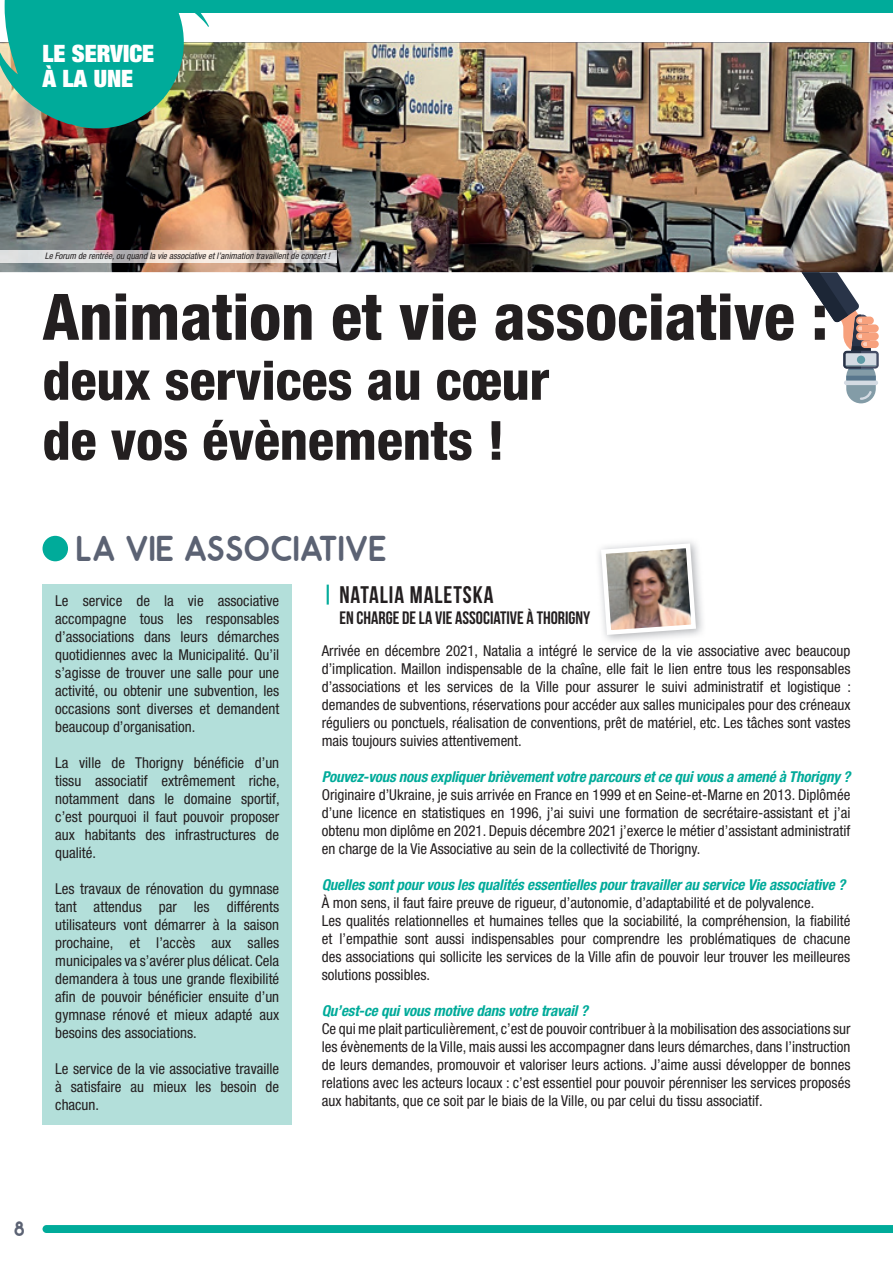
<style>
.page{position:relative;width:893px;height:1263px;background:#fff}
.page>*{position:absolute;margin:0;border:0;box-sizing:border-box;transform-origin:0 0}
.t1{font:800 condensed 64.05px "Helvetica Neue LT Std";color:#231f20}
.t2{font:800 condensed 54px/60px "Helvetica Neue LT Std";color:#231f20}
.t3{font:700 36px "Odin";color:#5b6273}
.t4{font:700 24px "Bebas Neue";letter-spacing:.04em;color:#231f20}
.t5{font:900 condensed 24px/25.5px "Helvetica Neue LT Std";color:#fff}
.t6{font:700 21px "Odin";color:#5b6273}
.t7{font:700 18px "Bebas Neue";color:#231f20}
.t8{font:condensed 15px/18px "Helvetica Neue LT Std";color:#231f20;text-align:justify}
.t9{font:italic 700 condensed 15px "Helvetica Neue LT Std";letter-spacing:-.01em;color:#00ab9a}
.t10{font:italic condensed 9px "Helvetica Neue LT Std";color:#231f20}
.s1{color:#00ab9a}
</style>
<div class="page">
<div style="left:43px;top:585px;width:249px;height:540px;background:#b3dfda"></div>
<div style="left:55px;top:0;width:838px;height:12px;background:#00ab9a"></div>
<img style="left:0;top:43px;width:893px;height:229px">
<img style="left:0;top:0;width:232px;height:135px">
<svg style="left:43px;top:1225px;width:850px;height:8px;background:#01ab9a"></svg>
<div style="left:43px;top:536px;width:25px;height:25px;background:#00ab9a;border-radius:50%"></div>
<div style="left:844px;top:380px;width:34px;height:5px;background:#d4dbe3;border-radius:2px"></div>
<svg style="left:843px;top:351px;width:36px;height:18px"></svg>
<div style="left:856px;top:324px;width:23px;height:8px;background:#f7a17d;border-radius:4px"></div>
<div style="left:856px;top:332px;width:23px;height:8px;background:#f7a17d;border-radius:4px"></div>
<svg style="left:861px;top:340px;width:18px;height:8px"></svg>
<svg style="left:788px;top:272px;width:88px;height:132px"></svg>
<img style="left:599px;top:541px;width:99px;height:96px">
<img style="left:0;top:250px;width:337px;height:12px">
<h3 class="t5" style="left:43px;top:40px;width:113px">LE SERVICE<br>À LA UNE</h3>
<p class="t10" style="left:45px;top:250px;width:287px">Le Forum de rentrée, ou quand la vie associative et l’animation travaillent de concert !</p>
<h1 class="t1" style="left:43px;top:277px;width:787px">Animation et vie associative :</h1>
<h2 class="t2" style="left:43px;top:350px;width:509px">deux services au cœur de vos évènements !</h2>
<h3 class="t3" style="left:76px;top:528px;width:313px">LA VIE ASSOCIATIVE</h3>
<h3 class="t4" style="left:322px;top:581px;width:173px"><span class="s1">|</span> NATALIA MALETSKA</h3>
<p class="t7" style="left:339px;top:608px;width:253px">EN CHARGE DE LA VIE ASSOCIATIVE À THORIGNY</p>
<p class="t8" style="left:322px;top:642px;width:531px">Arrivée en décembre 2021, Natalia a intégré le service de la vie associative avec beaucoup d’implication. Maillon indispensable de la chaîne, elle fait le lien entre tous les responsables d’associations et les services de la Ville pour assurer le suivi administratif et logistique : demandes de subventions, réservations pour accéder aux salles municipales pour des créneaux réguliers ou ponctuels, réalisation de conventions, prêt de matériel, etc. Les tâches sont vastes mais toujours suivies attentivement.</p>
<p class="t9" style="left:322px;top:768px;width:530px">Pouvez-vous nous expliquer brièvement votre parcours et ce qui vous a amené à Thorigny ?</p>
<p class="t8" style="left:322px;top:786px;width:530px">Originaire d’Ukraine, je suis arrivée en France en 1999 et en Seine-et-Marne en 2013. Diplômée d’une licence en statistiques en 1996, j’ai suivi une formation de secrétaire-assistant et j’ai obtenu mon diplôme en 2021. Depuis décembre 2021 j’exerce le métier d’assistant administratif en charge de la Vie Associative au sein de la collectivité de Thorigny.</p>
<p class="t9" style="left:322px;top:876px;width:525px">Quelles sont pour vous les qualités essentielles pour travailler au service Vie associative ?</p>
<p class="t8" style="left:322px;top:894px;width:530px;text-align:left">À mon sens, il faut faire preuve de rigueur, d’autonomie, d’adaptabilité et de polyvalence.<br>Les qualités relationnelles et humaines telles que la sociabilité, la compréhension, la fiabilité et l’empathie sont aussi indispensables pour comprendre les problématiques de chacune des associations qui sollicite les services de la Ville afin de pouvoir leur trouver les meilleures solutions possibles.</p>
<p class="t9" style="left:322px;top:1002px;width:268px">Qu’est-ce qui vous motive dans votre travail ?</p>
<p class="t8" style="left:322px;top:1020px;width:530px">Ce qui me plait particulièrement, c’est de pouvoir contribuer à la mobilisation des associations sur les évènements de la Ville, mais aussi les accompagner dans leurs démarches, dans l’instruction de leurs demandes, promouvoir et valoriser leurs actions. J’aime aussi développer de bonnes relations avec les acteurs locaux : c’est essentiel pour pouvoir pérenniser les services proposés aux habitants, que ce soit par le biais de la Ville, ou par celui du tissu associatif.</p>
<p class="t8" style="left:55px;top:592px;width:225px">Le service de la vie associative accompagne tous les responsables d’associations dans leurs démarches quotidiennes avec la Municipalité. Qu’il s’agisse de trouver une salle pour une activité, ou obtenir une subvention, les occasions sont diverses et demandent beaucoup d’organisation.</p>
<p class="t8" style="left:55px;top:754px;width:226px">La ville de Thorigny bénéficie d’un tissu associatif extrêmement riche, notamment dans le domaine sportif, c’est pourquoi il faut pouvoir proposer aux habitants des infrastructures de qualité.</p>
<p class="t8" style="left:55px;top:880px;width:225px">Les travaux de rénovation du gymnase tant attendus par les différents utilisateurs vont démarrer à la saison prochaine, et l’accès aux salles municipales va s’avérer plus délicat. Cela demandera à tous une grande flexibilité afin de pouvoir bénéficier ensuite d’un gymnase rénové et mieux adapté aux besoins des associations.</p>
<p class="t8" style="left:55px;top:1060px;width:225px">Le service de la vie associative travaille à satisfaire au mieux les besoin de chacun.</p>
<h3 class="t6" style="left:14px;top:1217px;width:13px">8</h3>
</div>
